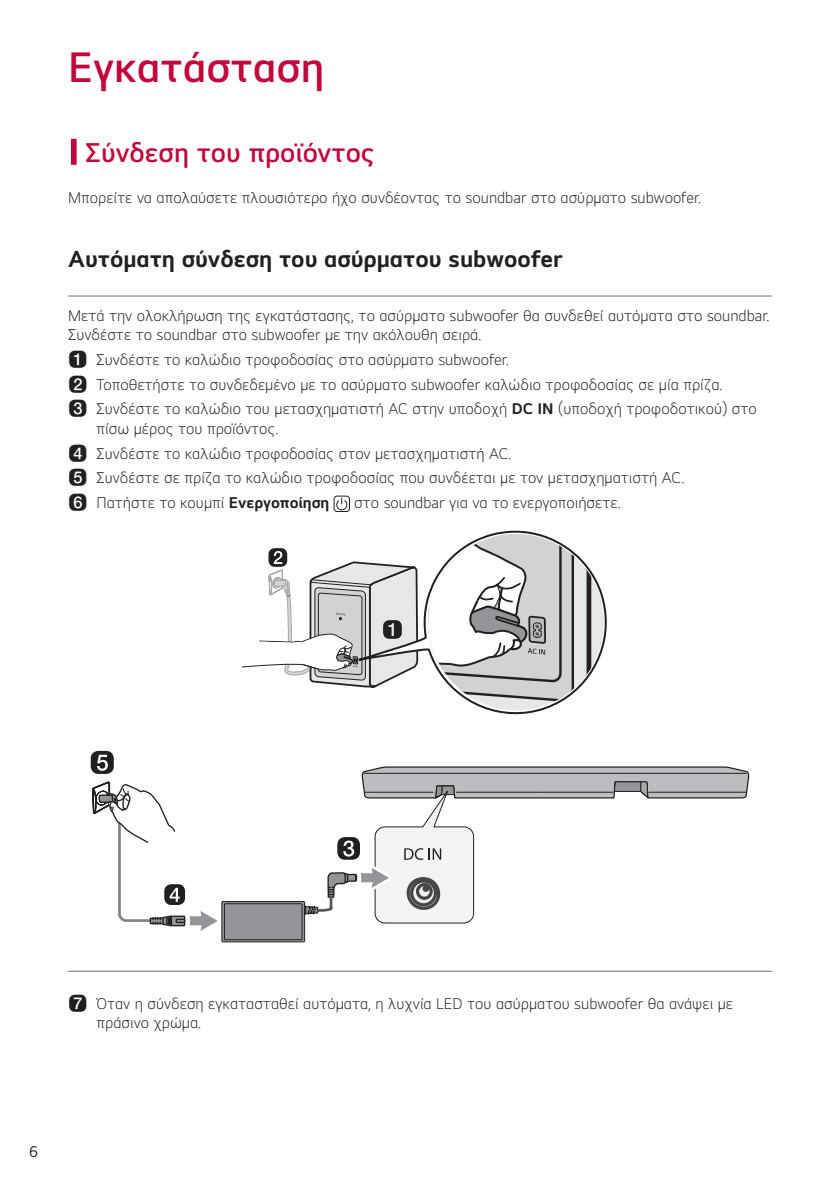
<style>
.page{position:relative;width:840px;height:1191px;background:#fff}
.page>*{position:absolute;margin:0;border:0;box-sizing:border-box;transform-origin:0 0}
.t1{font:600 44px "LG Smart UI";color:#c0073e}
.t2{font:600 28px "LG Smart UI";color:#c0073e}
.t3{font:700 24px "LG Smart UI";color:#231f20}
.t4{font:300 16px/24.8px "LG Smart UI";color:#231f20}
.t5{font:16px "LG Smart UI";color:#231f20}
.s1{font-family:"UPSYS Rounded Box Number";font-weight:400}
.s2{font-weight:700}
</style>
<div class="page">
<div style="left:71px;top:139px;width:6px;height:26px;background:#c0073e"></div>
<hr style="left:68px;top:296px;width:703px;height:1px;background:#6c6d70">
<div style="left:333px;top:496px;width:16px;height:16px;border:1px solid #231f20;border-radius:3px"></div>
<svg style="left:336px;top:498px;width:11px;height:13px"></svg>
<svg style="left:489px;top:596px;width:118px;height:119px"></svg>
<svg style="left:242px;top:530px;width:361px;height:180px"></svg>
<div style="left:221px;top:901px;width:84px;height:41px;border:1px solid #231f20"></div>
<div style="left:224px;top:903px;width:78px;height:36px;background:#939598"></div>
<div style="left:224px;top:903px;width:78px;height:37px;border:1px solid #231f20"></div>
<svg style="left:300px;top:766px;width:448px;height:176px"></svg>
<svg style="left:91px;top:751px;width:127px;height:180px"></svg>
<hr style="left:68px;top:971px;width:703px;height:1px;background:#6c6d70">
<h1 class="t1" style="left:68px;top:40px;width:257px">Εγκατάσταση</h1>
<h2 class="t2" style="left:85px;top:135px;width:291px">Σύνδεση του προϊόντος</h2>
<p class="t4" style="left:68px;top:185px;width:634px">Μπορείτε να απολαύσετε πλουσιότερο ήχο συνδέοντας το soundbar στο ασύρματο subwoofer.</p>
<h3 class="t3" style="left:68px;top:245px;width:496px">Αυτόματη σύνδεση του ασύρματου subwoofer</h3>
<p class="t4" style="left:68px;top:305px;width:702px;line-height:19.2px">Μετά την ολοκλήρωση της εγκατάστασης, το ασύρματο subwoofer θα συνδεθεί αυτόματα στο soundbar.<br>Συνδέστε το soundbar στο subwoofer με την ακόλουθη σειρά.</p>
<p class="t4" style="left:68px;top:347px;width:690px"><span class="s1">A</span> Συνδέστε το καλώδιο τροφοδοσίας στο ασύρματο subwoofer.<br><span class="s1">B</span> Τοποθετήστε το συνδεδεμένο με το ασύρματο subwoofer καλώδιο τροφοδοσίας σε μία πρίζα.<br><span class="s1">C</span> Συνδέστε το καλώδιο του μετασχηματιστή AC στην υποδοχή <span class="s2">DC IN</span> (υποδοχή τροφοδοτικού) στο</p>
<p class="t4" style="left:68px;top:415px;width:617px;text-indent:28px">πίσω μέρος του προϊόντος.<br><span class="s1">D</span> Συνδέστε το καλώδιο τροφοδοσίας στον μετασχηματιστή AC.<br><span class="s1">E</span> Συνδέστε σε πρίζα το καλώδιο τροφοδοσίας που συνδέεται με τον μετασχηματιστή AC.<br><span class="s1">F</span> Πατήστε το κουμπί <span class="s2">Ενεργοποίηση</span></p>
<p class="t4" style="left:354px;top:490px;width:268px">στο soundbar για να το ενεργοποιήσετε.</p>
<p class="t4" style="left:96px;top:993px;width:637px;line-height:19.2px;text-indent:-28px"><span class="s1">G</span> Όταν η σύνδεση εγκατασταθεί αυτόματα, η λυχνία LED του ασύρματου subwoofer θα ανάψει με πράσινο χρώμα.</p>
<p class="t5" style="left:29px;top:1141px;width:11px">6</p>
</div>
